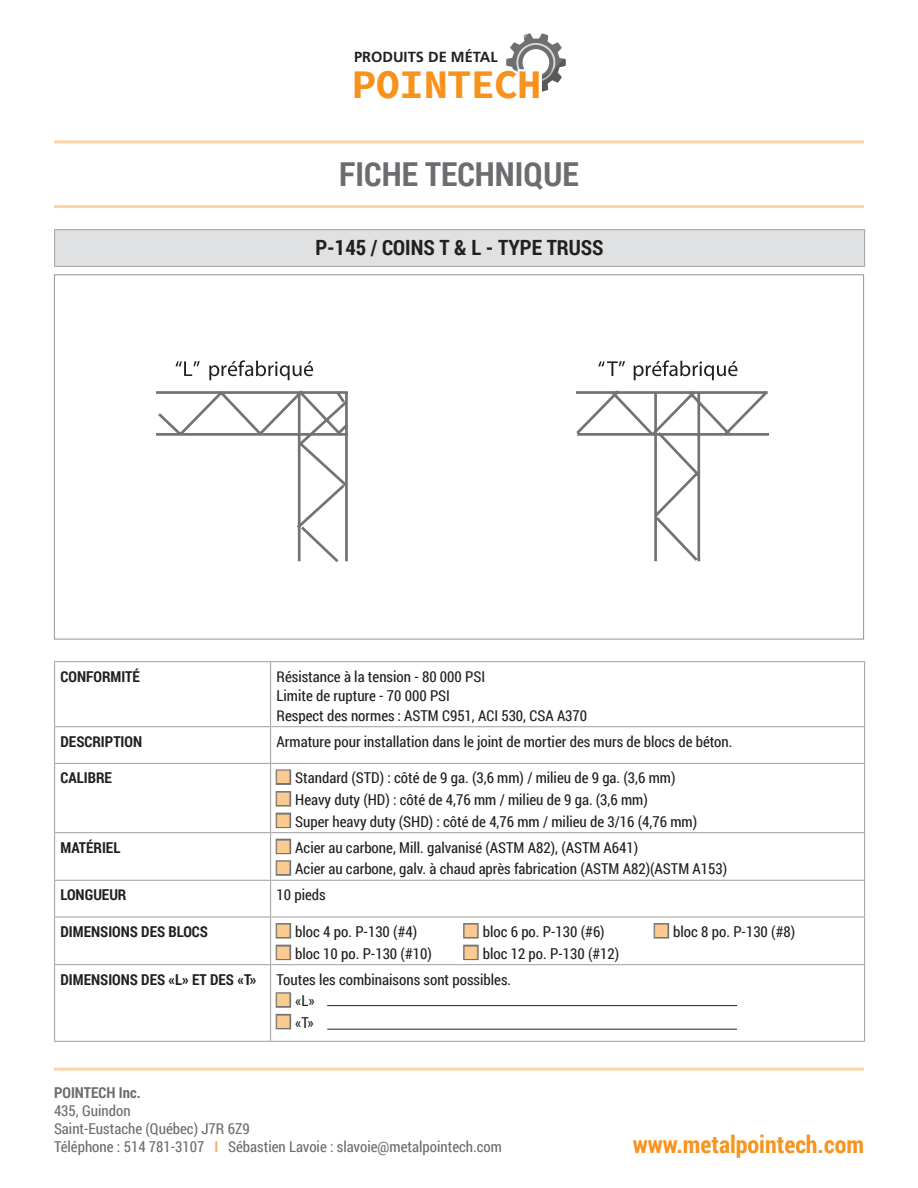
<style>
.page{position:relative;width:918px;height:1188px;background:#fff}
.page>*{position:absolute;margin:0;border:0;box-sizing:border-box;transform-origin:0 0}
.t1{font:700 40.5px "Source Code Pro";letter-spacing:-.02em;color:#f7931d}
.t2{font:700 33px "Roboto Condensed";color:#6c6d70}
.t3{font:700 24px "Roboto Condensed";color:#f79420}
.t4{font:700 21px "Roboto Condensed";color:#231f20}
.t5{font:15px/19.5px "Roboto Condensed";color:#231f20}
.t6{font:15px/18px "Roboto Condensed";color:#6c6d70}
.t7{font:700 15px "Roboto Condensed";color:#231f20}
.t8{font:700 15px "Roboto Condensed";color:#6c6d70}
.t9{font:700 14.7px "Frutiger";color:#231f20}
.s1{color:#fbca8e}
.s2{font-weight:700;color:#f9b460}
</style>
<div class="page">
<svg style="left:156px;top:390px;width:613px;height:172px"></svg>
<svg style="left:175px;top:361px;width:25px;height:15px"></svg>
<svg style="left:209px;top:360px;width:104px;height:20px"></svg>
<svg style="left:598px;top:361px;width:27px;height:15px"></svg>
<svg style="left:634px;top:360px;width:103px;height:20px"></svg>
<svg style="left:506px;top:33px;width:60px;height:59px"></svg>
<hr style="left:54px;top:205px;width:810px;height:3px;background:#fbd4a4">
<hr style="left:54px;top:1068px;width:810px;height:3px;background:#fbd4a4">
<hr style="left:54px;top:140px;width:810px;height:3px;background:#fbd4a4">
<div style="left:55px;top:230px;width:810px;height:36px;background:#e0e1e3"></div>
<hr style="left:54px;top:229px;width:811px;height:1px;background:#a8a9ad">
<hr style="left:54px;top:230px;width:1px;height:36px;background:#a8a9ad">
<hr style="left:864px;top:230px;width:1px;height:36px;background:#a8a9ad">
<hr style="left:54px;top:266px;width:811px;height:1px;background:#a8a9ad">
<hr style="left:54px;top:661px;width:217px;height:1px;background:#a8a9ad">
<hr style="left:54px;top:662px;width:1px;height:64px;background:#a8a9ad">
<hr style="left:271px;top:661px;width:594px;height:1px;background:#a8a9ad">
<hr style="left:270px;top:662px;width:1px;height:64px;background:#a8a9ad">
<hr style="left:864px;top:662px;width:1px;height:64px;background:#a8a9ad">
<hr style="left:54px;top:726px;width:217px;height:1px;background:#a8a9ad">
<hr style="left:54px;top:727px;width:1px;height:36px;background:#a8a9ad">
<hr style="left:271px;top:726px;width:594px;height:1px;background:#a8a9ad">
<hr style="left:270px;top:727px;width:1px;height:36px;background:#a8a9ad">
<hr style="left:864px;top:727px;width:1px;height:36px;background:#a8a9ad">
<hr style="left:54px;top:763px;width:217px;height:1px;background:#a8a9ad">
<hr style="left:54px;top:764px;width:1px;height:68px;background:#a8a9ad">
<hr style="left:271px;top:763px;width:594px;height:1px;background:#a8a9ad">
<hr style="left:270px;top:764px;width:1px;height:68px;background:#a8a9ad">
<hr style="left:864px;top:764px;width:1px;height:68px;background:#a8a9ad">
<hr style="left:54px;top:832px;width:217px;height:1px;background:#a8a9ad">
<hr style="left:54px;top:833px;width:1px;height:47px;background:#a8a9ad">
<hr style="left:271px;top:832px;width:594px;height:1px;background:#a8a9ad">
<hr style="left:270px;top:833px;width:1px;height:47px;background:#a8a9ad">
<hr style="left:864px;top:833px;width:1px;height:47px;background:#a8a9ad">
<hr style="left:54px;top:880px;width:217px;height:1px;background:#a8a9ad">
<hr style="left:54px;top:881px;width:1px;height:35px;background:#a8a9ad">
<hr style="left:271px;top:880px;width:594px;height:1px;background:#a8a9ad">
<hr style="left:270px;top:881px;width:1px;height:35px;background:#a8a9ad">
<hr style="left:864px;top:881px;width:1px;height:35px;background:#a8a9ad">
<hr style="left:54px;top:916px;width:217px;height:2px;background:#a8a9ad">
<hr style="left:54px;top:918px;width:1px;height:46px;background:#a8a9ad">
<hr style="left:271px;top:916px;width:594px;height:2px;background:#a8a9ad">
<hr style="left:270px;top:918px;width:1px;height:46px;background:#a8a9ad">
<hr style="left:864px;top:918px;width:1px;height:46px;background:#a8a9ad">
<hr style="left:54px;top:964px;width:217px;height:1px;background:#a8a9ad">
<hr style="left:54px;top:965px;width:1px;height:76px;background:#a8a9ad">
<hr style="left:271px;top:964px;width:594px;height:1px;background:#a8a9ad">
<hr style="left:270px;top:965px;width:1px;height:76px;background:#a8a9ad">
<hr style="left:864px;top:965px;width:1px;height:76px;background:#a8a9ad">
<hr style="left:54px;top:1041px;width:217px;height:1px;background:#a8a9ad">
<hr style="left:271px;top:1041px;width:594px;height:1px;background:#a8a9ad">
<div style="left:276px;top:769px;width:15px;height:16px;border:3px solid #727376"></div>
<div style="left:276px;top:791px;width:15px;height:16px;border:3px solid #727376"></div>
<div style="left:276px;top:813px;width:15px;height:15px;border:3px solid #727376"></div>
<div style="left:276px;top:839px;width:15px;height:15px;border:3px solid #727376"></div>
<div style="left:276px;top:860px;width:15px;height:16px;border:3px solid #727376"></div>
<div style="left:276px;top:923px;width:15px;height:16px;border:3px solid #727376"></div>
<div style="left:463px;top:923px;width:16px;height:16px;border:3px solid #727376"></div>
<div style="left:654px;top:923px;width:15px;height:16px;border:3px solid #727376"></div>
<div style="left:276px;top:945px;width:15px;height:15px;border:3px solid #727376"></div>
<div style="left:463px;top:945px;width:16px;height:15px;border:3px solid #727376"></div>
<div style="left:276px;top:992px;width:15px;height:16px;border:3px solid #727376"></div>
<div style="left:276px;top:1014px;width:15px;height:15px;border:3px solid #727376"></div>
<hr style="left:327px;top:1005px;width:410px;height:1px;background:#231f20">
<hr style="left:327px;top:1029px;width:410px;height:1px;background:#231f20">
<p class="t9" style="left:354px;top:49px;width:145px">PRODUITS DE MÉTAL</p>
<h1 class="t1" style="left:352px;top:59px;width:191px">POINTECH</h1>
<h2 class="t2" style="left:339px;top:151px;width:241px">FICHE TECHNIQUE</h2>
<h3 class="t4" style="left:315px;top:232px;width:290px">P-145 / COINS T &amp; L - TYPE TRUSS</h3>
<p class="t7" style="left:61px;top:666px;width:81px">CONFORMITÉ</p>
<p class="t5" style="left:277px;top:666px;width:312px">Résistance à la tension - 80 000 PSI<br>Limite de rupture - 70 000 PSI<br>Respect des normes : ASTM C951, ACI 530, CSA A370</p>
<p class="t7" style="left:61px;top:731px;width:83px">DESCRIPTION</p>
<p class="t5" style="left:277px;top:731px;width:457px">Armature pour installation dans le joint de mortier des murs de blocs de béton.</p>
<p class="t7" style="left:61px;top:768px;width:53px">CALIBRE</p>
<p class="t5" style="left:277px;top:768px;width:400px"><span class="s1">■</span> Standard (STD) : côté de 9 ga. (3,6 mm) / milieu de 9 ga. (3,6 mm)</p>
<p class="t5" style="left:277px;top:789px;width:373px"><span class="s1">■</span> Heavy duty (HD) : côté de 4,76 mm / milieu de 9 ga. (3,6 mm)</p>
<p class="t5" style="left:277px;top:811px;width:422px"><span class="s1">■</span> Super heavy duty (SHD) : côté de 4,76 mm / milieu de 3/16 (4,76 mm)</p>
<p class="t7" style="left:61px;top:837px;width:61px">MATÉRIEL</p>
<p class="t5" style="left:277px;top:837px;width:363px"><span class="s1">■</span> Acier au carbone, Mill. galvanisé (ASTM A82), (ASTM A641)</p>
<p class="t5" style="left:277px;top:859px;width:452px"><span class="s1">■</span> Acier au carbone, galv. à chaud après fabrication (ASTM A82)(ASTM A153)</p>
<p class="t7" style="left:61px;top:884px;width:67px">LONGUEUR</p>
<p class="t5" style="left:277px;top:885px;width:51px">10 pieds</p>
<p class="t7" style="left:61px;top:921px;width:149px">DIMENSIONS DES BLOCS</p>
<p class="t5" style="left:277px;top:921px;width:142px"><span class="s1">■</span> bloc 4 po. P-130 (#4)</p>
<p class="t5" style="left:464px;top:921px;width:142px"><span class="s1">■</span> bloc 6 po. P-130 (#6)</p>
<p class="t5" style="left:655px;top:921px;width:142px"><span class="s1">■</span> bloc 8 po. P-130 (#8)</p>
<p class="t5" style="left:277px;top:943px;width:157px"><span class="s1">■</span> bloc 10 po. P-130 (#10)</p>
<p class="t5" style="left:464px;top:943px;width:157px"><span class="s1">■</span> bloc 12 po. P-130 (#12)</p>
<p class="t7" style="left:61px;top:969px;width:197px">DIMENSIONS DES «L» ET DES «T»</p>
<p class="t5" style="left:277px;top:969px;width:236px">Toutes les combinaisons sont possibles.</p>
<p class="t5" style="left:277px;top:991px;width:40px"><span class="s1">■</span> «L»</p>
<p class="t5" style="left:277px;top:1012px;width:39px"><span class="s1">■</span> «T»</p>
<p class="t8" style="left:54px;top:1082px;width:88px">POINTECH Inc.</p>
<p class="t6" style="left:54px;top:1101px;width:450px">435, Guindon<br>Saint-Eustache (Québec) J7R 6Z9<br>Téléphone : 514 781-3107 <span class="s2">I</span> Sébastien Lavoie : slavoie@metalpointech.com</p>
<h3 class="t3" style="left:633px;top:1128px;width:233px">www.metalpointech.com</h3>
</div>
